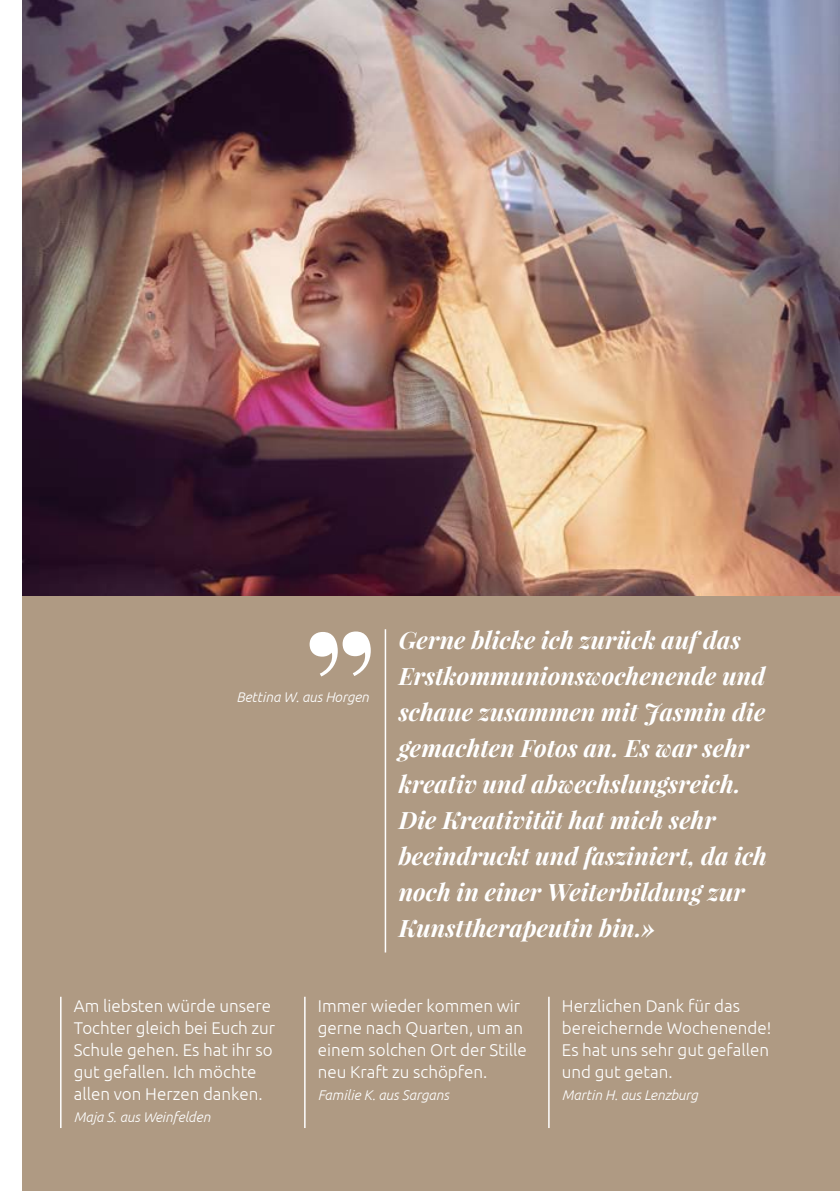
<style>
.page{position:relative;width:840px;height:1191px;background:#fff}
.page>*{position:absolute;margin:0;border:0;box-sizing:border-box;transform-origin:0 0}
.t1{font:italic 700 24px/36px "Playfair Display";letter-spacing:.005em;color:#fff}
.t2{font:300 17px/22px "Ubuntu";color:#fff}
.t3{font:italic 300 14px "Ubuntu";color:#fff}
</style>
<div class="page">
<div style="left:23px;top:595px;width:816px;height:596px;background:#af9a83"></div>
<img style="left:23px;top:0;width:816px;height:595px">
<hr style="left:60px;top:996px;width:1px;height:132px;background:#fff">
<hr style="left:304px;top:996px;width:1px;height:132px;background:#fff">
<hr style="left:548px;top:996px;width:1px;height:132px;background:#fff">
<hr style="left:384px;top:629px;width:2px;height:323px;background:#fff">
<svg style="left:309px;top:631px;width:61px;height:45px"></svg>
<p class="t3" style="left:236px;top:689px;width:134px">Bettina W. aus Horgen</p>
<p class="t1" style="left:398px;top:621px;width:369px">Gerne blicke ich zurück auf das<br>Erstkommunionswochenende und schaue zusammen mit Jasmin die gemachten Fotos an. Es war sehr kreativ und abwechslungsreich.<br>Die Kreativität hat mich sehr beeindruckt und fasziniert, da ich noch in einer Weiterbildung zur<br>Kunsttherapeutin bin.»</p>
<p class="t2" style="left:74px;top:994px;width:203px">Am liebsten würde unsere<br>Tochter gleich bei Euch zur<br>Schule gehen. Es hat ihr so gut gefallen. Ich möchte allen von Herzen danken.</p>
<p class="t3" style="left:74px;top:1108px;width:138px">Maja S. aus Weinfelden</p>
<p class="t2" style="left:317px;top:994px;width:210px">Immer wieder kommen wir gerne nach Quarten, um an einem solchen Ort der Stille neu Kraft zu schöpfen.</p>
<p class="t3" style="left:317px;top:1086px;width:133px">Familie K. aus Sargans</p>
<p class="t2" style="left:561px;top:994px;width:211px">Herzlichen Dank für das bereichernde Wochenende!<br>Es hat uns sehr gut gefallen und gut getan.</p>
<p class="t3" style="left:561px;top:1086px;width:137px">Martin H. aus Lenzburg</p>
</div>
